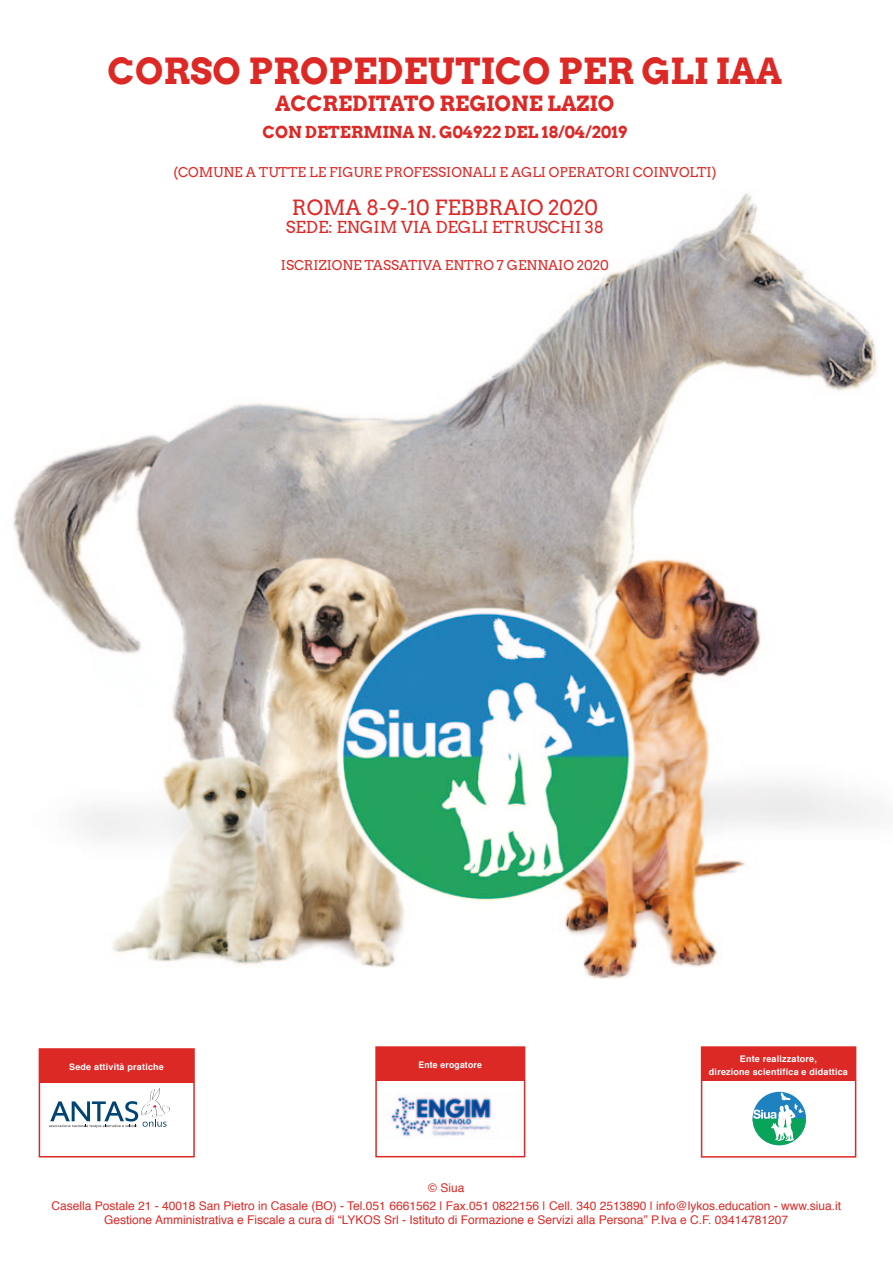
<style>
.page{position:relative;width:893px;height:1263px;background:#fff}
.page>*{position:absolute;margin:0;border:0;box-sizing:border-box;transform-origin:0 0}
.t1{font:700 36px "Arvo";color:#dd2926}
.t2{font:700 21px "Arvo";color:#dd2926}
.t3{font:21px "Arvo";color:#dd2926}
.t4{font:700 16.5px "Arvo";color:#dd2926}
.t5{font:16.5px "Arvo";color:#dd2926}
.t6{font:13.5px "Arvo";color:#dd2926}
.t7{font:12px/18px "Helvetica";color:#dd2926;text-align:center}
.t8{font:700 9.15px/12.9px "Helvetica";letter-spacing:.025em;color:#fff;text-align:center}
.t9{font:700 9.15px "Helvetica";letter-spacing:.025em;color:#fff;scale:.94 1}
.t10{font:700 9px "Helvetica";letter-spacing:.025em;color:#fff}
</style>
<div class="page">
<img style="left:13px;top:193px;width:866px;height:786px">
<div style="left:702px;top:1047px;width:154px;height:34px;background:#dd2926"></div>
<div style="left:701px;top:1046px;width:155px;height:111px;border:2px solid #dd2926"></div>
<svg style="left:753px;top:1092px;width:53px;height:53px"></svg>
<div style="left:376px;top:1047px;width:149px;height:34px;background:#dd2926"></div>
<div style="left:375px;top:1046px;width:150px;height:111px;border:2px solid #dd2926"></div>
<div style="left:39px;top:1049px;width:155px;height:33px;background:#dd2926"></div>
<div style="left:39px;top:1048px;width:156px;height:109px;border:2px solid #dd2926"></div>
<svg style="left:49px;top:1088px;width:121px;height:40px"></svg>
<img style="left:391px;top:1096px;width:101px;height:41px">
<h1 class="t1" style="left:108px;top:48px;width:676px">CORSO PROPEDEUTICO PER GLI IAA</h1>
<h2 class="t2" style="left:275px;top:90px;width:341px">ACCREDITATO REGIONE LAZIO</h2>
<h3 class="t4" style="left:263px;top:121px;width:366px">CON DETERMINA N. G04922 DEL 18/04/2019</h3>
<p class="t6" style="left:173px;top:164px;width:544px">(COMUNE A TUTTE LE FIGURE PROFESSIONALI E AGLI OPERATORI COINVOLTI)</p>
<h2 class="t3" style="left:292px;top:194px;width:308px">ROMA 8-9-10 FEBBRAIO 2020</h2>
<h3 class="t5" style="left:286px;top:217px;width:320px">SEDE: ENGIM VIA DEGLI ETRUSCHI 38</h3>
<p class="t6" style="left:281px;top:257px;width:330px">ISCRIZIONE TASSATIVA ENTRO 7 GENNAIO 2020</p>
<p class="t10" style="left:69px;top:1059px;width:96px">Sede attività pratiche</p>
<p class="t9" style="left:418px;top:1058px;width:69px">Ente erogatore</p>
<p class="t8" style="left:709px;top:1052px;width:140px">Ente realizzatore,<br>direzione scientifica e didattica</p>
<p class="t7" style="left:51px;top:1179px;width:791px">© Siua<br>Casella Postale 21 - 40018 San Pietro in Casale (BO) - Tel.051 6661562 | Fax.051 0822156 | Cell. 340 2513890 | info@lykos.education - www.siua.it</p>
<p class="t7" style="left:104px;top:1211px;width:685px">Gestione Amministrativa e Fiscale a cura di “LYKOS Srl - Istituto di Formazione e Servizi alla Persona” P.Iva e C.F. 03414781207</p>
</div>
